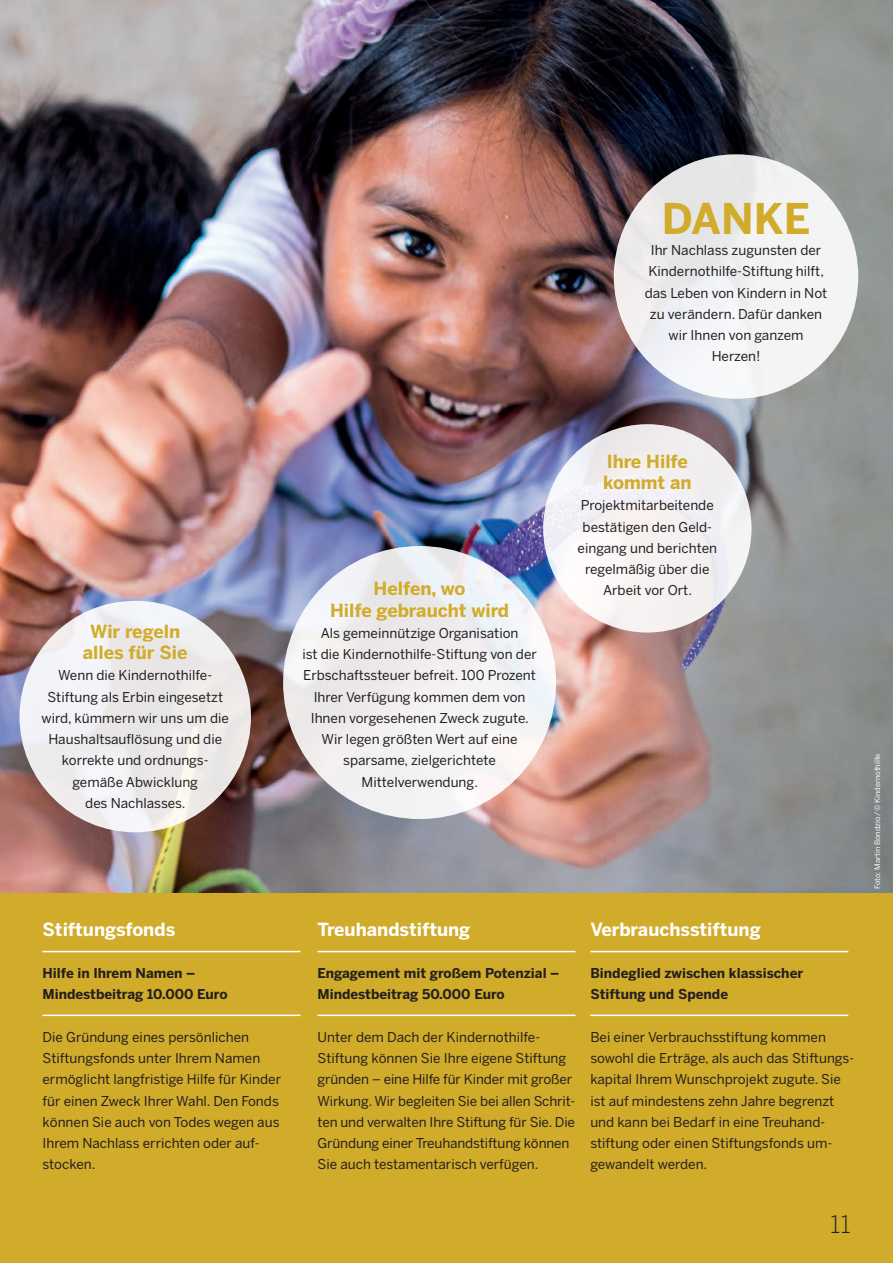
<style>
.page{position:relative;width:893px;height:1263px;background:#fff}
.page>*{position:absolute;margin:0;border:0;box-sizing:border-box;transform-origin:0 0}
.t1{font:700 42px "Benton Sans";color:#d1ab2a}
.t2{font:300 24px "Benton Sans";color:#231f20}
.t3{font:700 18px/21.3px "Benton Sans";color:#d1ab2a;text-align:center}
.t4{font:700 18px "Benton Sans";color:#fff}
.t5{font:13.5px/21.3px "Benton Sans";color:#231f20;text-align:center}
.t6{font:700 13.5px/21.3px "Benton Sans";color:#231f20}
.t7{font:7.5px "Benton Sans";color:#fff}
</style>
<div class="page">
<img style="left:0;top:0;width:631px;height:893px">
<svg style="left:631px;top:0;width:262px;height:893px;background:#848384"></svg>
<div style="left:0;top:893px;width:893px;height:370px;background:#d1ab2a"></div>
<div style="left:19px;top:601px;width:232px;height:231px;background:linear-gradient(to bottom,#eeeef1,#efedec);border-radius:50%"></div>
<div style="left:283px;top:546px;width:273px;height:273px;background:#f1f1f3;border-radius:50%"></div>
<div style="left:543px;top:424px;width:208px;height:208px;background:#f4f1f1;border-radius:50%"></div>
<div style="left:614px;top:154px;width:244px;height:245px;background:linear-gradient(to right,#ebe9eb,#f4f5f5);border-radius:50%"></div>
<hr style="left:43px;top:951px;width:257px;height:1px;background:#fff">
<hr style="left:43px;top:1014px;width:257px;height:2px;background:#fff">
<hr style="left:590px;top:951px;width:258px;height:1px;background:#fff">
<hr style="left:590px;top:1014px;width:258px;height:2px;background:#fff">
<hr style="left:317px;top:951px;width:258px;height:1px;background:#fff">
<hr style="left:317px;top:1014px;width:258px;height:2px;background:#fff">
<h1 class="t1" style="left:662px;top:194px;width:150px">DANKE</h1>
<p class="t5" style="left:645px;top:239px;width:184px">Ihr Nachlass zugunsten der<br>Kindernothilfe-Stiftung hilft, das Leben von Kindern in Not zu verändern. Dafür danken wir Ihnen von ganzem<br>Herzen!</p>
<h3 class="t3" style="left:83px;top:620px;width:106px">Wir regeln alles für Sie</h3>
<p class="t5" style="left:42px;top:665px;width:189px">Wenn die Kindernothilfe-<br>Stiftung als Erbin eingesetzt wird, kümmern wir uns um die<br>Haushaltsauflösung und die korrekte und ordnungs&shy;gemäße Abwicklung<br>des Nachlasses.</p>
<h3 class="t4" style="left:43px;top:918px;width:134px">Stiftungsfonds</h3>
<p class="t6" style="left:43px;top:962px;width:187px">Hilfe in Ihrem Namen –<br>Mindestbeitrag 10.000 Euro</p>
<p class="t5" style="left:43px;top:1026px;width:240px;text-align:left">Die Gründung eines persönlichen<br>Stiftungsfonds unter Ihrem Namen ermöglicht langfristige Hilfe für Kinder für einen Zweck Ihrer Wahl. Den Fonds können Sie auch von Todes wegen aus<br>Ihrem Nachlass errichten oder auf&shy;stocken.</p>
<h3 class="t3" style="left:330px;top:578px;width:181px">Helfen, wo<br>Hilfe gebraucht wird</h3>
<p class="t5" style="left:302px;top:622px;width:236px">Als gemeinnützige Organisation<br>ist die Kindernothilfe-Stiftung von der<br>Erbschaftssteuer befreit. 100 Prozent<br>Ihrer Verfügung kommen dem von<br>Ihnen vorgesehenen Zweck zugute.<br>Wir legen größten Wert auf eine sparsame, zielgerichtete<br>Mittelverwendung.</p>
<h3 class="t3" style="left:603px;top:450px;width:90px;text-align:left">Ihre Hilfe kommt an</h3>
<p class="t5" style="left:578px;top:495px;width:141px">Projektmitarbeitende bestätigen den Geld&shy;eingang und berichten regelmäßig über die<br>Arbeit vor Ort.</p>
<h3 class="t4" style="left:317px;top:918px;width:154px">Treuhandstiftung</h3>
<p class="t6" style="left:317px;top:962px;width:243px">Engagement mit großem Potenzial –<br>Mindestbeitrag 50.000 Euro</p>
<p class="t5" style="left:317px;top:1026px;width:259px;text-align:left">Unter dem Dach der Kindernothilfe-Stiftung können Sie Ihre eigene Stiftung gründen – eine Hilfe für Kinder mit großer Wirkung. Wir begleiten Sie bei allen Schrit&shy;ten und verwalten Ihre Stiftung für Sie. Die Gründung einer Treuhandstiftung können Sie auch testamentarisch verfügen.</p>
<h3 class="t4" style="left:590px;top:918px;width:172px">Verbrauchsstiftung</h3>
<p class="t6" style="left:590px;top:962px;width:214px">Bindeglied zwischen klassischer<br>Stiftung und Spende</p>
<p class="t5" style="left:590px;top:1026px;width:265px;text-align:left">Bei einer Verbrauchsstiftung kommen sowohl die Erträge, als auch das Stiftungs&shy;kapital Ihrem Wunschprojekt zugute. Sie ist auf mindestens zehn Jahre begrenzt und kann bei Bedarf in eine Treuhand&shy;stiftung oder einen Stiftungsfonds um&shy;gewandelt werden.</p>
<h2 class="t2" style="left:830px;top:1210px;width:22px">11</h2>
<p class="t7" style="left:873px;top:889px;width:136px;rotate:-90deg">Foto: Martin Bondzio/©Kindernothilfe</p>
</div>
